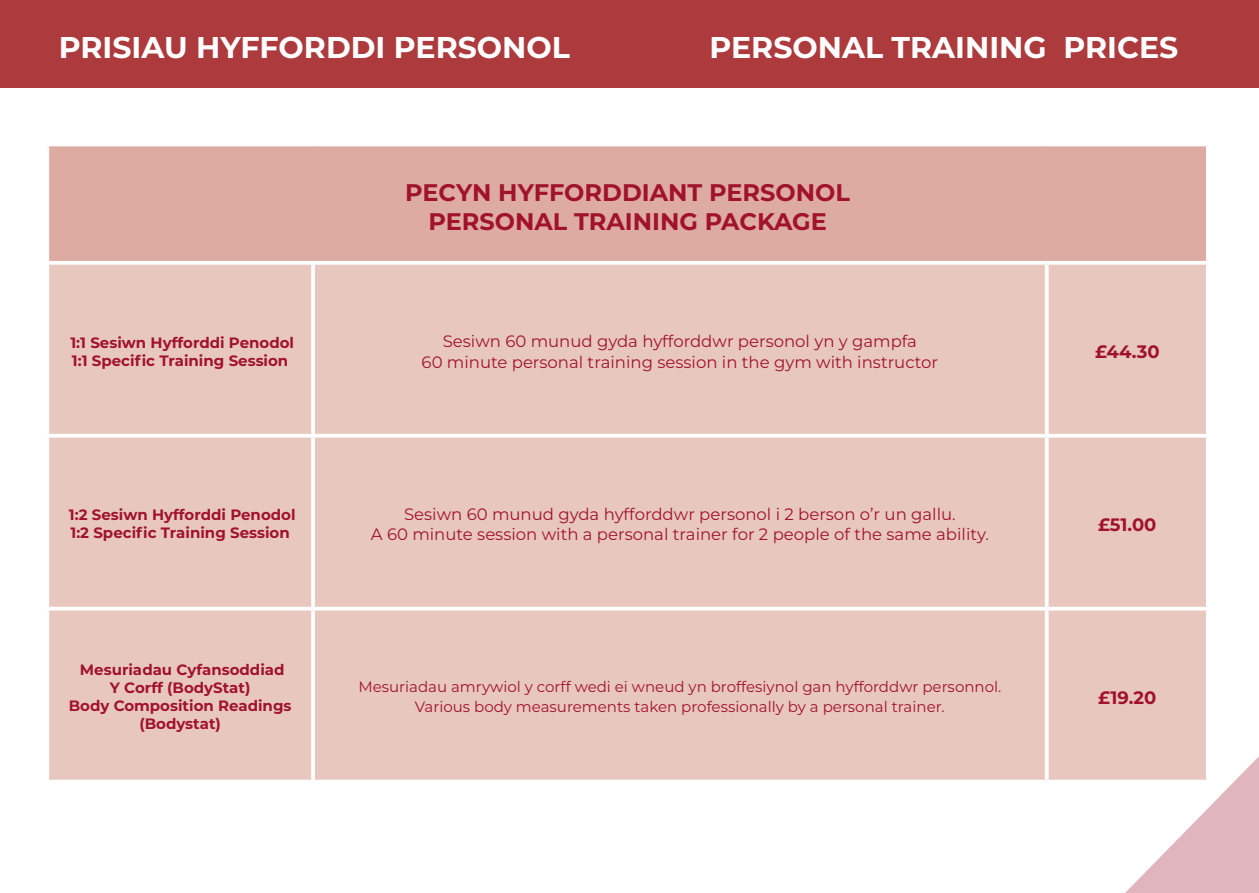
<style>
.page{position:relative;width:1259px;height:893px;background:#fff}
.page>*{position:absolute;margin:0;border:0;box-sizing:border-box;transform-origin:0 0}
.t1{font:700 30px "Montserrat";color:#fff}
.t2{font:700 24px "Montserrat";color:#a1122b}
.t3{font:700 18px "Montserrat";color:#a1122b}
.t4{font:16.5px "Montserrat";color:#a1122b}
.t5{font:700 15px/18px "Montserrat";color:#a1122b;text-align:center}
.t6{font:15px "Montserrat";color:#a1122b}
</style>
<div class="page">
<div style="left:0;top:0;width:1259px;height:88px;background:#ad3b3e"></div>
<div style="left:47px;top:144px;width:1160px;height:119px;background:#ddaba1"></div>
<div style="left:49px;top:265px;width:1157px;height:515px;background:#e8c8be"></div>
<hr style="left:45px;top:143px;width:268px;height:3px;background:#fff">
<hr style="left:45px;top:146px;width:4px;height:115px;background:#fff">
<hr style="left:313px;top:143px;width:733px;height:3px;background:#fff">
<hr style="left:1046px;top:143px;width:163px;height:3px;background:#fff">
<hr style="left:1206px;top:146px;width:3px;height:115px;background:#fff">
<svg style="left:47px;top:261px;width:266px;height:4px"></svg>
<svg style="left:313px;top:261px;width:733px;height:4px"></svg>
<hr style="left:311px;top:265px;width:4px;height:169px;background:#fff">
<svg style="left:1046px;top:261px;width:162px;height:4px"></svg>
<svg style="left:1044px;top:265px;width:4px;height:169px"></svg>
<svg style="left:47px;top:434px;width:266px;height:4px"></svg>
<svg style="left:313px;top:434px;width:733px;height:4px"></svg>
<hr style="left:311px;top:438px;width:4px;height:169px;background:#fff">
<svg style="left:1046px;top:434px;width:162px;height:4px"></svg>
<svg style="left:1044px;top:438px;width:4px;height:169px"></svg>
<svg style="left:47px;top:607px;width:266px;height:4px"></svg>
<svg style="left:313px;top:607px;width:733px;height:4px"></svg>
<hr style="left:311px;top:611px;width:4px;height:169px;background:#fff">
<svg style="left:1046px;top:607px;width:162px;height:4px"></svg>
<svg style="left:1044px;top:611px;width:4px;height:169px"></svg>
<svg style="left:1092px;top:720px;width:167px;height:173px"></svg>
<p class="t1" style="left:59px;top:26px;width:512px">PRISIAU HYFFORDDI PERSONOL</p>
<p class="t1" style="left:709px;top:26px;width:470px">PERSONAL TRAINING PRICES</p>
<p class="t5" style="left:70px;top:332px;width:225px">1:1 Sesiwn Hyfforddi Penodol</p>
<p class="t5" style="left:72px;top:350px;width:218px">1:1 Specific Training Session</p>
<p class="t5" style="left:69px;top:505px;width:228px">1:2 Sesiwn Hyfforddi Penodol</p>
<p class="t5" style="left:70px;top:523px;width:221px">1:2 Specific Training Session</p>
<p class="t5" style="left:80px;top:660px;width:206px">Mesuriadau Cyfansoddiad</p>
<p class="t5" style="left:110px;top:678px;width:142px">Y Corff (BodyStat)</p>
<p class="t5" style="left:69px;top:696px;width:224px">Body Composition Readings (Bodystat)</p>
<p class="t2" style="left:405px;top:175px;width:446px">PECYN HYFFORDDIANT PERSONOL</p>
<p class="t2" style="left:428px;top:204px;width:400px">PERSONAL TRAINING PACKAGE</p>
<p class="t4" style="left:443px;top:330px;width:476px">Sesiwn 60 munud gyda hyfforddwr personol yn y gampfa</p>
<p class="t4" style="left:421px;top:351px;width:518px">60 minute personal training session in the gym with instructor</p>
<p class="t4" style="left:404px;top:503px;width:553px">Sesiwn 60 munud gyda hyfforddwr personol i 2 berson o’r un gallu.</p>
<p class="t4" style="left:371px;top:523px;width:619px">A 60 minute session with a personal trainer for 2 people of the same ability.</p>
<p class="t6" style="left:358px;top:677px;width:644px">Mesuriadau amrywiol y corff wedi ei wneud yn broffesiynol gan hyfforddwr personnol.</p>
<p class="t6" style="left:415px;top:697px;width:531px">Various body measurements taken professionally by a personal trainer.</p>
<p class="t3" style="left:1095px;top:339px;width:66px">£44.30</p>
<p class="t3" style="left:1098px;top:511px;width:60px">£51.00</p>
<p class="t3" style="left:1098px;top:684px;width:60px">£19.20</p>
</div>
